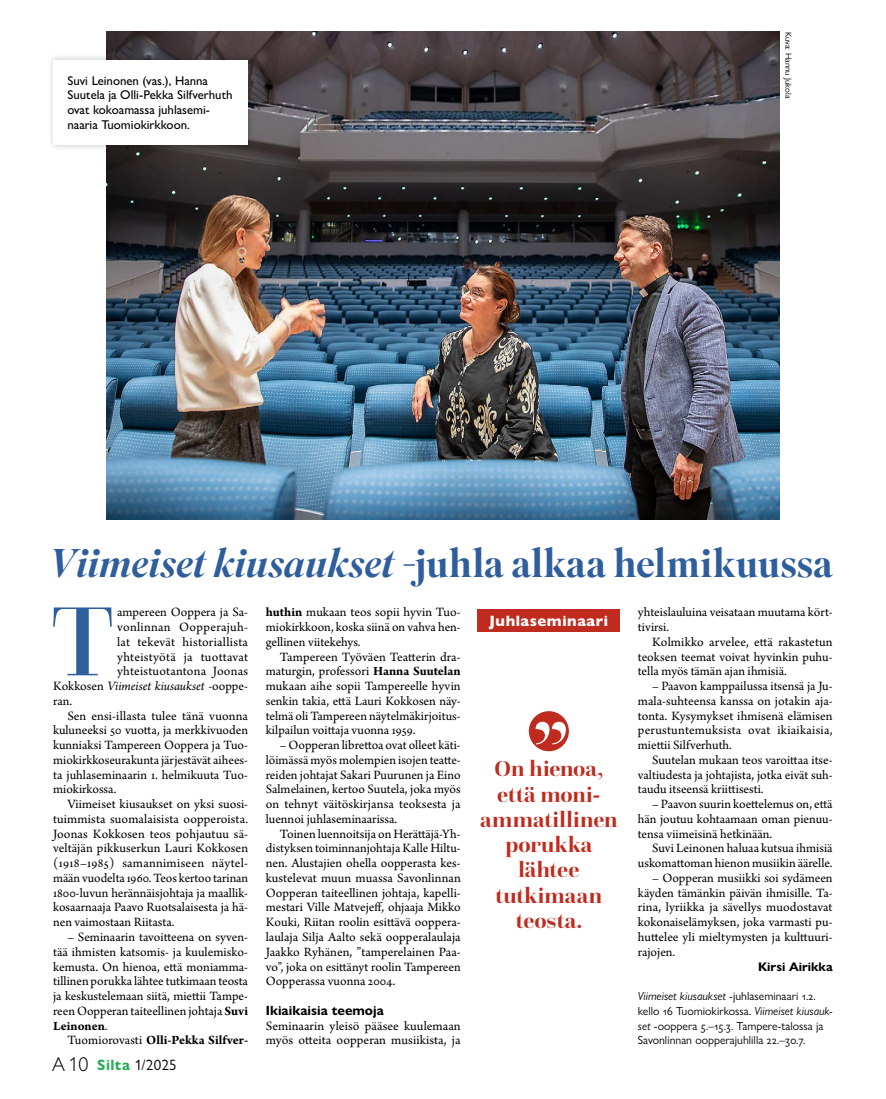
<style>
.page{position:relative;width:886px;height:1099px;background:#fff}
.page>*{position:absolute;margin:0;border:0;box-sizing:border-box;transform-origin:0 0}
.t1{font:500 102.62px "Questa Grande";color:#2e5e9c}
.t2{font:500 40px "Superior Title";letter-spacing:-.005em;color:#2e5e9c}
.t3{font:700 22.5px/25.2px "Questa Grande";letter-spacing:.005em;color:#bf2b1e;text-align:center}
.t4{font:800 15px "Gill Sans Nova";letter-spacing:.04em;color:#fff}
.t5{font:15px "Gill Sans Nova";color:#000}
.t6{font:13.38px/14.8px "Arno Pro";color:#000;text-align:justify}
.t7{font:italic 13.38px "Arno Pro";color:#000}
.t8{font:700 13.38px "Arno Pro";letter-spacing:.005em;color:#000}
.t9{font:13.38px "Arno Pro";letter-spacing:.025em;color:#000}
.t10{font:700 13.38px "Gill Sans Nova";color:#000}
.t11{font:500 12.75px/14.8px "Gill Sans Nova";color:#000}
.t12{font:700 12.5px "Gill Sans Nova";color:#000}
.t13{font:11.75px/14.8px "Gill Sans Nova";color:#000}
.t14{font:8.75px "Gill Sans Nova";color:#000}
.s1{font-style:italic}
.s2{font-weight:700}
.s3{font-style:normal}
.s4{font-weight:400}
.s5{font-weight:300;font-size:20px}
.s6{font-weight:700;color:#25ab55}
</style>
<div class="page">
<img style="left:106px;top:32px;width:673px;height:488px">
<div style="left:529px;top:711px;width:40px;height:40px;background:#bf2b1e;border-radius:50%"></div>
<svg style="left:535px;top:721px;width:31px;height:23px"></svg>
<div style="left:46px;top:53px;width:209px;height:98px;background:#000;opacity:.22"></div>
<div style="left:53px;top:60px;width:195px;height:84px;background:#fff"></div>
<div style="left:477px;top:608px;width:143px;height:23px;background:#bf2b1e"></div>
<p class="t11" style="left:67px;top:73px;width:167px">Suvi Leinonen (vas.), Hanna<br>Suutela ja Olli-Pekka Silfverhuth ovat kokoamassa juhlasemi&shy;naaria Tuomiokirkkoon.</p>
<p class="t14" style="left:794px;top:32px;width:68px;rotate:90deg">Kuva: Hannu Jukola</p>
<h2 class="t2" style="left:49px;top:538px;width:786px"><span class="s1">Viimeiset kiusaukset</span> -juhla alkaa helmikuussa</h2>
<p class="t6" style="left:638px;top:605px;width:196px">yhteislauluina veisataan muutama kört&shy;tivirsi.</p>
<p class="t6" style="left:638px;top:635px;width:196px;text-indent:14px">Kolmikko arvelee, että rakastetun teoksen teemat voivat hyvinkin puhu&shy;tella myös tämän ajan ihmisiä.</p>
<p class="t6" style="left:638px;top:679px;width:196px;text-indent:14px">– Paavon kamppailussa itsensä ja Ju&shy;mala-suhteensa kanssa on jotakin aja&shy;tonta. Kysymykset ihmisenä elämisen perustuntemuksista ovat ikiaikaisia, miettii Silfverhuth.</p>
<p class="t6" style="left:638px;top:753px;width:196px;text-indent:14px">Suutelan mukaan teos varoittaa itse&shy;valtiudesta ja johtajista, jotka eivät suh&shy;taudu itseensä kriittisesti.</p>
<p class="t6" style="left:638px;top:797px;width:196px;text-indent:14px">– Paavon suurin koettelemus on, että hän joutuu kohtaamaan oman pienuu&shy;tensa viimeisinä hetkinään.</p>
<p class="t6" style="left:638px;top:841px;width:196px;text-align:right">Suvi Leinonen haluaa kutsua ihmisiä uskomattoman hienon musiikin äärelle.</p>
<p class="t6" style="left:638px;top:871px;width:196px;text-indent:14px">– Oopperan musiikki soi sydämeen käyden tämänkin päivän ihmisille. Ta&shy;rina, lyriikka ja sävellys muodostavat kokonaiselämyksen, joka varmasti pu&shy;huttelee yli mieltymysten ja kulttuuri&shy;rajojen.</p>
<p class="t12" style="left:758px;top:958px;width:76px">Kirsi Airikka</p>
<p class="t13" style="left:638px;top:988px;width:196px"><span class="s1">Viimeiset kiusaukset</span> -juhlaseminaari 1.2. kello 16 Tuomiokirkossa. <span class="s1">Viimeiset kiusauk&shy;set</span> -ooppera 5.–15.3. Tampere-talossa ja Savonlinnan oopperajuhlilla 22.–30.7.</p>
<p class="t6" style="left:266px;top:605px;width:196px"><span class="s2">huthin</span> mukaan teos sopii hyvin Tuo&shy;miokirkkoon, koska siinä on vahva hen&shy;gellinen viitekehys.</p>
<p class="t6" style="left:266px;top:650px;width:196px;text-indent:14px">Tampereen Työväen Teatterin dra&shy;maturgin, professori <span class="s2">Hanna Suutelan </span>mukaan aihe sopii Tampereelle hyvin senkin takia, että Lauri Kokkosen näy&shy;telmä oli Tampereen näytelmäkirjoitus&shy;kilpailun voittaja vuonna 1959.</p>
<p class="t6" style="left:266px;top:738px;width:196px;text-indent:14px">– Oopperan librettoa ovat olleet käti&shy;löimässä myös molempien isojen teatte&shy;reiden johtajat Sakari Puurunen ja Eino Salmelainen, kertoo Suutela, joka myös on tehnyt väitöskirjansa teoksesta ja luennoi juhlaseminaarissa.</p>
<p class="t6" style="left:266px;top:827px;width:196px;text-indent:14px">Toinen luennoitsija on Herättäjä-Yh&shy;distyksen toiminnanjohtaja Kalle Hiltu&shy;nen. Alustajien ohella oopperasta kes&shy;kustelevat muun muassa Savonlinnan Oopperan taiteellinen johtaja, kapelli&shy;mestari Ville Matvejeff, ohjaaja Mikko Kouki, Riitan roolin esittävä ooppera&shy;laulaja Silja Aalto sekä oopperalaulaja Jaakko Ryhänen, ”tamperelainen Paa&shy;vo”, joka on esittänyt roolin Tampereen Oopperassa vuonna 2004.</p>
<p class="t10" style="left:266px;top:1001px;width:119px">Ikiaikaisia teemoja</p>
<p class="t6" style="left:266px;top:1018px;width:196px">Seminaarin yleisö pääsee kuulemaan myös otteita oopperan musiikista, ja</p>
<h1 class="t1" style="left:51px;top:579px;width:65px">T</h1>
<p class="t6" style="left:117px;top:605px;width:132px">ampereen Ooppera ja Sa-</p>
<p class="t4" style="left:490px;top:611px;width:120px">Juhlaseminaari</p>
<p class="t9" style="left:117px;top:619px;width:132px">vonlinnan Oopperajuh-</p>
<p class="t6" style="left:117px;top:635px;width:132px">lat tekevät historiallista</p>
<p class="t6" style="left:117px;top:650px;width:132px">yhteistyötä ja tuottavat</p>
<p class="t6" style="left:117px;top:664px;width:132px">yhteistuotantona Joonas</p>
<p class="t7" style="left:53px;top:678px;width:196px"><span class="s3">Kokkosen</span> Viimeiset kiusaukset <span class="s3">-ooppe-</span></p>
<p class="t6" style="left:53px;top:694px;width:20px">ran.</p>
<p class="t6" style="left:67px;top:709px;width:182px">Sen ensi-illasta tulee tänä vuonna</p>
<p class="t6" style="left:53px;top:723px;width:196px">kuluneeksi 50 vuotta, ja merkkivuoden</p>
<p class="t6" style="left:53px;top:738px;width:196px">kunniaksi Tampereen Ooppera ja Tuo-</p>
<p class="t6" style="left:53px;top:753px;width:196px">miokirkkoseurakunta järjestävät aihees-</p>
<p class="t6" style="left:53px;top:768px;width:196px">ta juhlaseminaarin 1. helmikuuta Tuo-</p>
<p class="t6" style="left:53px;top:782px;width:65px">miokirkossa.</p>
<p class="t6" style="left:67px;top:797px;width:182px">Viimeiset kiusaukset on yksi suosi-</p>
<p class="t6" style="left:53px;top:812px;width:196px">tuimmista suomalaisista oopperoista.</p>
<p class="t6" style="left:53px;top:827px;width:196px">Joonas Kokkosen teos pohjautuu sä-</p>
<p class="t6" style="left:53px;top:841px;width:196px">veltäjän pikkuserkun Lauri Kokkosen</p>
<p class="t6" style="left:53px;top:856px;width:196px">(1918–1985) samannimiseen näytel-</p>
<p class="t6" style="left:53px;top:871px;width:196px">mään vuodelta 1960. Teos kertoo tarinan</p>
<p class="t6" style="left:53px;top:886px;width:196px">1800-luvun herännäisjohtaja ja maallik-</p>
<p class="t6" style="left:53px;top:900px;width:196px">kosaarnaaja Paavo Ruotsalaisesta ja hä-</p>
<p class="t6" style="left:53px;top:915px;width:123px">nen vaimostaan Riitasta.</p>
<p class="t6" style="left:53px;top:930px;width:196px;text-indent:14px">– Seminaarin tavoitteena on syven&shy;tää ihmisten katsomis- ja kuulemisko&shy;kemusta. On hienoa, että moniamma&shy;tillinen porukka lähtee tutkimaan teosta ja keskustelemaan siitä, miettii Tampe&shy;reen Oopperan taiteellinen johtaja <span class="s2">Suvi Leinonen</span>.</p>
<p class="t8" style="left:67px;top:1032px;width:182px"><span class="s4">Tuomiorovasti</span> Olli-Pekka Silfver-</p>
<h3 class="t3" style="left:480px;top:756px;width:139px">On hienoa, että moni&shy;ammatillinen porukka lähtee tutkimaan teosta.</h3>
<p class="t5" style="left:52px;top:1056px;width:125px"><span class="s5">A 10</span> <span class="s6">Silta</span> 1/2025</p>
</div>
